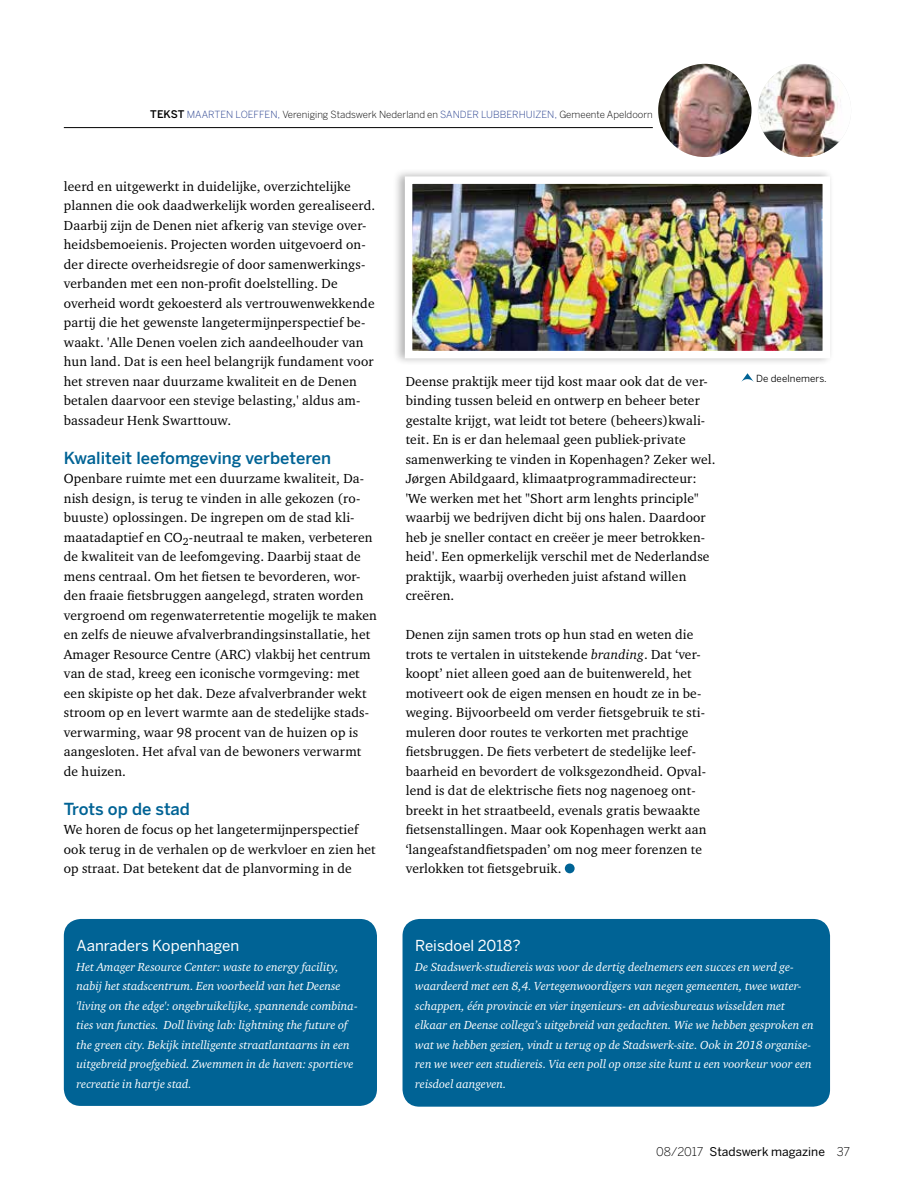
<style>
.page{position:relative;width:915px;height:1191px;background:#fff}
.page>*{position:absolute;margin:0;border:0;box-sizing:border-box;transform-origin:0 0}
.t1{font:500 16.5px "Benton Sans";color:#006395}
.t2{font:15px "Benton Sans";color:#fff}
.t3{font:13.5px/19.5px "Charter ITC Std";letter-spacing:.01em;color:#000}
.t4{font:italic 12px/19.5px "Charter ITC Std";color:#fff}
.t5{font:12px "Benton Sans";color:#000}
.t6{font:300 9.75px "Benton Sans";color:#000}
.t7{font:9.75px "Benton Sans";letter-spacing:.01em;color:#000}
.s1{font-weight:500;font-size:10.5px}
.s2{color:#253e8d}
.s3{font-size:10.5px;color:#253e8d}
.s4{font-style:italic}
.s5{font-weight:300}
</style>
<div class="page">
<div style="left:392px;top:168px;width:441px;height:198px;background:#000;opacity:.3"></div>
<img style="left:413px;top:185px;width:407px;height:164px">
<div style="left:404px;top:176px;width:425px;height:182px;border:8px solid #fff"></div>
<hr style="left:64px;top:127px;width:588px;height:1px;background:#000">
<img style="left:658px;top:64px;width:93px;height:93px;border-radius:47px">
<img style="left:757px;top:64px;width:93px;height:93px;border-radius:47px">
<svg style="left:741px;top:373px;width:12px;height:9px"></svg>
<svg style="left:564px;top:863px;width:10px;height:10px"></svg>
<div style="left:402px;top:919px;width:427px;height:187px;background:#006395;border-radius:17px"></div>
<div style="left:64px;top:919px;width:313px;height:187px;background:#006395;border-radius:17px"></div>
<p class="t6" style="left:150px;top:108px;width:504px"><span class="s1">TEKST</span> <span class="s2">MAARTEN LOEFFEN</span><span class="s3">,</span> Vereniging Stadswerk Nederland en <span class="s2">SANDER LUBBERHUIZEN</span><span class="s3">,</span> Gemeente Apeldoorn</p>
<p class="t3" style="left:64px;top:176px;width:313px">leerd en uitgewerkt in duidelijke, overzichtelijke plannen die ook daadwerkelijk worden gerealiseerd.<br>Daarbij zijn de Denen niet afkerig van stevige over&shy;heidsbemoeienis. Projecten worden uitgevoerd on&shy;der directe overheidsregie of door samenwerkings&shy;verbanden met een non-profit doelstelling. De overheid wordt gekoesterd als vertrouwenwekkende partij die het gewenste langetermijnperspectief be&shy;waakt. 'Alle Denen voelen zich aandeelhouder van hun land. Dat is een heel belangrijk fundament voor het streven naar duurzame kwaliteit en de Denen betalen daarvoor een stevige belasting,' aldus am&shy;bassadeur Henk Swarttouw.</p>
<p class="t1" style="left:64px;top:448px;width:268px">Kwaliteit leefomgeving verbeteren</p>
<p class="t3" style="left:64px;top:468px;width:314px">Openbare ruimte met een duurzame kwaliteit, Da&shy;nish design, is terug te vinden in alle gekozen (ro&shy;buuste) oplossingen. De ingrepen om de stad kli&shy;maatadaptief en CO<sub>2</sub>-neutraal te maken, verbeteren de kwaliteit van de leefomgeving. Daarbij staat de mens centraal. Om het fietsen te bevorderen, wor&shy;den fraaie fietsbruggen aangelegd, straten worden vergroend om regenwaterretentie mogelijk te maken en zelfs de nieuwe afvalverbrandingsinstallatie, het Amager Resource Centre (ARC) vlakbij het centrum van de stad, kreeg een iconische vormgeving: met een skipiste op het dak. Deze afvalverbrander wekt stroom op en levert warmte aan de stedelijke stads&shy;verwarming, waar 98 procent van de huizen op is aangesloten. Het afval van de bewoners verwarmt de huizen.</p>
<p class="t1" style="left:64px;top:799px;width:128px">Trots op de stad</p>
<p class="t3" style="left:64px;top:819px;width:313px">We horen de focus op het langetermijnperspectief ook terug in de verhalen op de werkvloer en zien het op straat. Dat betekent dat de planvorming in de</p>
<p class="t3" style="left:405px;top:371px;width:311px">Deense praktijk meer tijd kost maar ook dat de ver&shy;binding tussen beleid en ontwerp en beheer beter gestalte krijgt, wat leidt tot betere (beheers)kwali&shy;teit. En is er dan helemaal geen publiek-private samenwerking te vinden in Kopenhagen? Zeker wel.<br>Jørgen Abildgaard, klimaatprogrammadirecteur: 'We werken met het "Short arm lenghts principle" waarbij we bedrijven dicht bij ons halen. Daardoor heb je sneller contact en creëer je meer betrokken&shy;heid'. Een opmerkelijk verschil met de Nederlandse praktijk, waarbij overheden juist afstand willen creëren.</p>
<p class="t3" style="left:405px;top:624px;width:302px">Denen zijn samen trots op hun stad en weten die trots te vertalen in uitstekende <span class="s4">branding</span>. Dat ‘ver&shy;koopt’ niet alleen goed aan de buitenwereld, het motiveert ook de eigen mensen en houdt ze in be&shy;weging. Bijvoorbeeld om verder fietsgebruik te sti&shy;muleren door routes te verkorten met prachtige fietsbruggen. De fiets verbetert de stedelijke leef&shy;baarheid en bevordert de volksgezondheid. Opval&shy;lend is dat de elektrische fiets nog nagenoeg ont&shy;breekt in het straatbeeld, evenals gratis bewaakte fietsenstallingen. Maar ook Kopenhagen werkt aan ‘langeafstandfietspaden’ om nog meer forenzen te verlokken tot fietsgebruik.</p>
<p class="t7" style="left:755px;top:372px;width:72px">De deelnemers.</p>
<p class="t2" style="left:77px;top:937px;width:164px">Aanraders Kopenhagen</p>
<p class="t4" style="left:77px;top:956px;width:282px">Het Amager Resource Center: waste to energy facility, nabij het stadscentrum. Een voorbeeld van het Deense 'living on the edge': ongebruikelijke, spannende combina&shy;ties van functies. Doll living lab: lightning the future of the green city. Bekijk intelligente straatlantaarns in een uitgebreid proefgebied. Zwemmen in de haven: sportieve recreatie in hartje stad.</p>
<p class="t2" style="left:415px;top:937px;width:107px">Reisdoel 2018?</p>
<p class="t4" style="left:415px;top:956px;width:400px">De Stadswerk-studiereis was voor de dertig deelnemers een succes en werd ge&shy;waardeerd met een 8,4. Vertegenwoordigers van negen gemeenten, twee water&shy;schappen, één provincie en vier ingenieurs- en adviesbureaus wisselden met elkaar en Deense collega’s uitgebreid van gedachten. Wie we hebben gesproken en wat we hebben gezien, vindt u terug op de Stadswerk-site. Ook in 2018 organise&shy;ren we weer een studiereis. Via een poll op onze site kunt u een voorkeur voor een reisdoel aangeven.</p>
<p class="t5" style="left:656px;top:1144px;width:195px"><span class="s5">08/2017</span> Stadswerk magazine <span class="s5">37</span></p>
</div>
